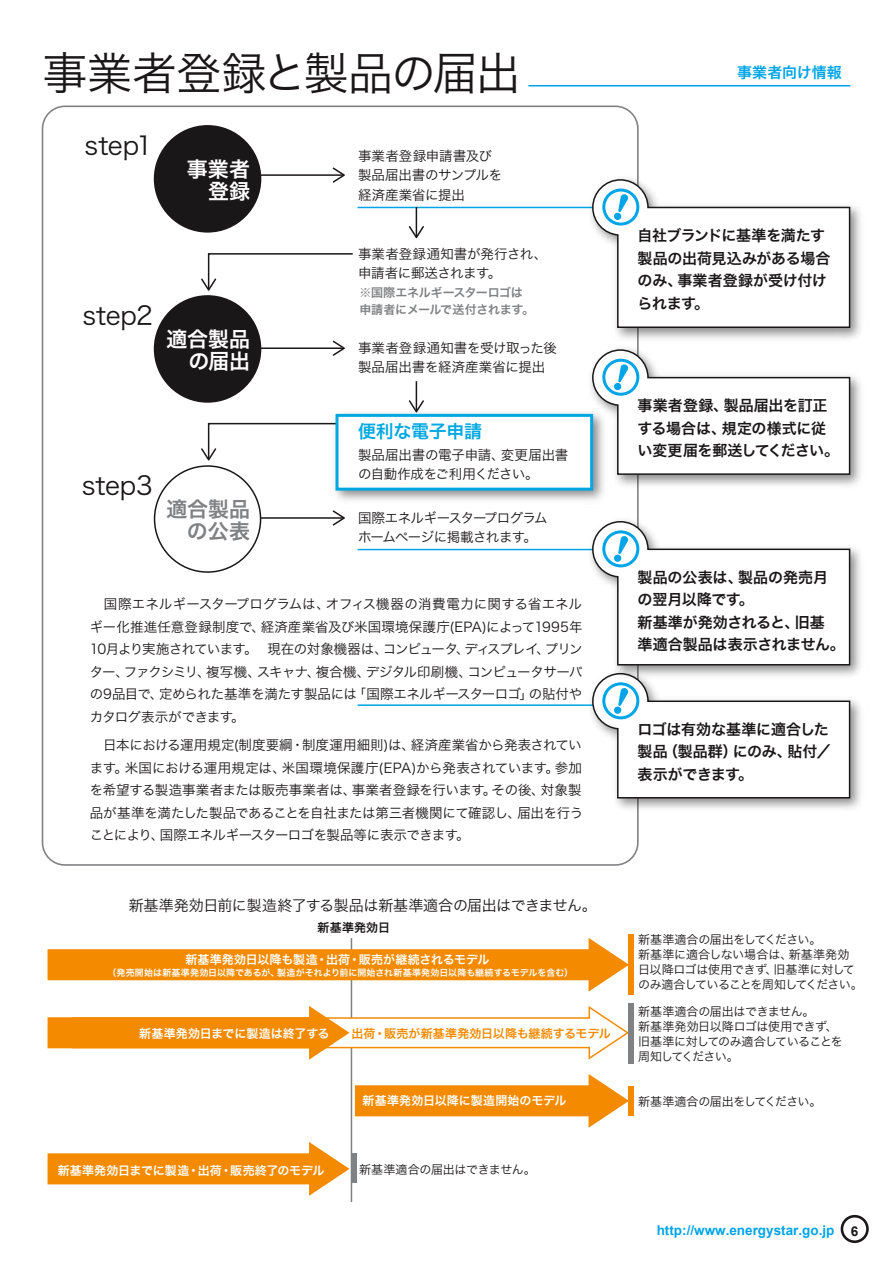
<style>
.page{position:relative;width:893px;height:1263px;background:#fff}
.page>*{position:absolute;margin:0;border:0;box-sizing:border-box;transform-origin:0 0}
.t1{font:45px "Hira Kaku Pro W3";letter-spacing:-.03em;color:#1a1718}
.t2{font:25.5px "Hira Kaku Pro W3";letter-spacing:-.005em;color:#1a1718}
.t3{font:21px/22.5px "Hira Kaku Pro W6";letter-spacing:-.005em;color:#fff;text-align:right}
.t4{font:21px/22.5px "Hira Kaku Pro W6";letter-spacing:-.005em;color:#808183;text-align:right}
.t5{font:18px "Hira Kaku Pro W6";letter-spacing:-.02em;color:#00a8e2}
.t6{font:15px/22.5px "Hira Kaku Pro W6";letter-spacing:-.015em;color:#1a1718}
.t7{font:15px "Hira Kaku Pro W3";letter-spacing:-.03em;color:#1a1718}
.t8{font:15px "Hira Kaku Pro W6";color:#00a5e8}
.t9{font:13.5px/22.5px "Hira Kaku Pro W3";letter-spacing:-.025em;color:#1a1718}
.t10{font:13.5px/19.5px "Hira Kaku Pro W3";letter-spacing:-.05em;color:#1a1718}
.t11{font:700 13.5px "Arial";color:#00a5e8}
.t12{font:700 13.5px "Arial";color:#1a1718}
.t13{font:12px/15px "Hira Kaku Pro W3";letter-spacing:-.03em;color:#1a1718}
.t14{font:12px "Hira Kaku Pro W6";color:#fff}
.t15{font:12px/16.5px "Hira Kaku Pro W6";letter-spacing:-.02em;color:#808183}
.t16{font:12px "Hira Kaku Pro W6";letter-spacing:.005em;color:#f38a00}
.t17{font:12px "Hira Kaku Pro W6";letter-spacing:.01em;color:#1a1718}
.t18{font:9px "Hira Kaku Pro W6";letter-spacing:.01em;color:#fff}
</style>
<div class="page">
<hr style="left:351px;top:938px;width:1px;height:264px;background:#808183">
<hr style="left:358px;top:549px;width:267px;height:1px;background:#00a5e8">
<hr style="left:358px;top:704px;width:267px;height:2px;background:#00a5e8">
<hr style="left:358px;top:207px;width:270px;height:1px;background:#00a5e8">
<hr style="left:255px;top:517px;width:88px;height:2px;background:#1a1718">
<svg style="left:333px;top:510px;width:12px;height:15px"></svg>
<hr style="left:255px;top:174px;width:88px;height:2px;background:#1a1718">
<svg style="left:333px;top:167px;width:12px;height:16px"></svg>
<hr style="left:255px;top:347px;width:88px;height:2px;background:#1a1718">
<svg style="left:333px;top:341px;width:12px;height:15px"></svg>
<svg style="left:201px;top:253px;width:152px;height:38px"></svg>
<svg style="left:201px;top:422px;width:126px;height:38px"></svg>
<img style="left:584px;top:171px;width:277px;height:170px">
<hr style="left:528px;top:85px;width:322px;height:1px;background:#00a5e8">
<div style="left:155px;top:126px;width:106px;height:106px;background:#1a1718;border-radius:50%"></div>
<div style="left:154px;top:125px;width:107px;height:108px;border:2px solid #1a1718;border-radius:50%"></div>
<div style="left:155px;top:296px;width:106px;height:106px;background:#1a1718;border-radius:50%"></div>
<div style="left:154px;top:295px;width:107px;height:108px;border:2px solid #1a1718;border-radius:50%"></div>
<div style="left:155px;top:466px;width:106px;height:106px;background:#fff;border-radius:50%"></div>
<div style="left:154px;top:465px;width:107px;height:108px;border:2px solid #1a1718;border-radius:50%"></div>
<svg style="left:409px;top:207px;width:15px;height:31px"></svg>
<hr style="left:416px;top:381px;width:1px;height:30px;background:#1a1718">
<svg style="left:409px;top:400px;width:15px;height:5px"></svg>
<svg style="left:591px;top:178px;width:260px;height:151px"></svg>
<img style="left:590px;top:341px;width:271px;height:151px">
<svg style="left:591px;top:349px;width:260px;height:127px"></svg>
<img style="left:584px;top:699px;width:277px;height:117px">
<svg style="left:591px;top:683px;width:260px;height:116px"></svg>
<img style="left:584px;top:512px;width:277px;height:171px">
<svg style="left:591px;top:520px;width:260px;height:146px"></svg>
<div style="left:48px;top:949px;width:552px;height:31px;background:#f38a00;border:2px solid #f38a00"></div>
<svg style="left:587px;top:938px;width:41px;height:54px"></svg>
<div style="left:355px;top:1085px;width:245px;height:31px;background:#f38a00;border:2px solid #f38a00"></div>
<svg style="left:587px;top:1074px;width:41px;height:54px"></svg>
<div style="left:48px;top:1153px;width:270px;height:31px;background:#f38a00;border:2px solid #f38a00"></div>
<svg style="left:308px;top:1140px;width:43px;height:56px"></svg>
<div style="left:48px;top:1017px;width:270px;height:31px;background:#f38a00;border:2px solid #f38a00"></div>
<svg style="left:71px;top:1004px;width:557px;height:57px"></svg>
<div style="left:628px;top:934px;width:6px;height:61px;background:#f38a00"></div>
<div style="left:628px;top:1003px;width:6px;height:61px;background:#808183"></div>
<div style="left:628px;top:1086px;width:6px;height:30px;background:#f38a00"></div>
<div style="left:351px;top:1153px;width:6px;height:30px;background:#808183"></div>
<img style="left:327px;top:405px;width:283px;height:96px">
<div style="left:335px;top:414px;width:258px;height:77px;background:#fff;border:3px solid #00a8e2"></div>
<div style="left:841px;top:1215px;width:28px;height:28px;border:3px solid #1a1718;border-radius:50%"></div>
<h1 class="t1" style="left:43px;top:33px;width:480px">事業者登録と製品の届出</h1>
<h2 class="t2" style="left:85px;top:123px;width:70px">step1</h2>
<h3 class="t3" style="left:187px;top:157px;width:65px">事業者登録</h3>
<h2 class="t2" style="left:82px;top:293px;width:72px">step2</h2>
<h3 class="t3" style="left:166px;top:327px;width:85px">適合製品の届出</h3>
<h2 class="t2" style="left:82px;top:463px;width:73px">step3</h2>
<h3 class="t4" style="left:166px;top:497px;width:85px">適合製品の公表</h3>
<p class="t9" style="left:358px;top:145px;width:146px;line-height:19.5px">事業者登録申請書及び製品届出書のサンプルを経済産業省に提出</p>
<p class="t9" style="left:358px;top:243px;width:191px;line-height:19.5px">事業者登録通知書が発行され、申請者に郵送されます。</p>
<p class="t15" style="left:359px;top:284px;width:176px">※国際エネルギースターロゴは申請者にメールで送付されます。</p>
<p class="t9" style="left:358px;top:337px;width:200px;line-height:19.5px">事業者登録通知書を受け取った後製品届出書を経済産業省に提出</p>
<h3 class="t5" style="left:358px;top:415px;width:126px">便利な電子申請</h3>
<p class="t9" style="left:358px;top:444px;width:212px;line-height:19.5px">製品届出書の電子申請、変更届出書の自動作成をご利用ください。</p>
<p class="t10" style="left:358px;top:507px;width:191px">国際エネルギースタープログラムホームページに掲載されます。</p>
<p class="t9" style="left:90px;top:592px;width:494px;text-align:justify">　国際エネルギースタープログラムは、オフィス機器の消費電力に関する省エネルギー化推進任意登録制度で、経済産業省及び米国環境保護庁(EPA)によって1995年10月より実施されています。 現在の対象機器は、コンピュータ、ディスプレイ、プリンター、ファクシミリ、複写機、スキャナ、複合機、デジタル印刷機、コンピュータサーバの9品目で、定められた基準を満たす製品には「国際エネルギースターロゴ」の貼付やカタログ表示ができます。</p>
<p class="t9" style="left:90px;top:733px;width:495px">　日本における運用規定(制度要綱・制度運用細則)は、経済産業省から発表されています。米国における運用規定は、米国環境保護庁(EPA)から発表されています。参加を希望する製造事業者または販売事業者は、事業者登録を行います。その後、対象製品が基準を満たした製品であることを自社または第三者機関にて確認し、届出を行うことにより、国際エネルギースターロゴを製品等に表示できます。</p>
<p class="t7" style="left:129px;top:892px;width:469px">新基準発効日前に製造終了する製品は新基準適合の届出はできません。</p>
<p class="t17" style="left:318px;top:917px;width:74px">新基準発効日</p>
<p class="t18" style="left:108px;top:964px;width:467px">（発売開始は新基準発効日以降であるが、製造がそれより前に開始され新基準発効日以降も継続するモデルを含む）</p>
<p class="t14" style="left:185px;top:949px;width:305px">新基準発効日以降も製造・出荷・販売が継続されるモデル</p>
<p class="t14" style="left:139px;top:1023px;width:192px">新基準発効日までに製造は終了する</p>
<p class="t14" style="left:58px;top:1159px;width:268px">新基準発効日までに製造・出荷・販売終了のモデル</p>
<p class="t16" style="left:351px;top:1023px;width:261px">出荷・販売が新基準発効日以降も継続するモデル</p>
<p class="t14" style="left:363px;top:1090px;width:205px">新基準発効日以降に製造開始のモデル</p>
<p class="t13" style="left:359px;top:1161px;width:178px">新基準適合の届出はできません。</p>
<p class="t8" style="left:737px;top:59px;width:106px">事業者向け情報</p>
<p class="t6" style="left:638px;top:224px;width:194px">自社ブランドに基準を満たす製品の出荷見込みがある場合のみ、事業者登録が受け付けられます。</p>
<p class="t6" style="left:638px;top:394px;width:203px">事業者登録、製品届出を訂正する場合は、規定の様式に従い変更届を郵送してください。</p>
<p class="t6" style="left:638px;top:565px;width:209px">製品の公表は、製品の発売月の翌月以降です。<br>新基準が発効されると、旧基<br>準適合製品は表示されません。</p>
<p class="t6" style="left:638px;top:717px;width:195px">ロゴは有効な基準に適合した製品（製品群）にのみ、貼付／表示ができます。</p>
<p class="t13" style="left:638px;top:931px;width:226px">新基準適合の届出をしてください。<br>新基準に適合しない場合は、新基準発効日以降ロゴは使用できず、旧基準に対してのみ適合していることを周知してください。</p>
<p class="t13" style="left:638px;top:1003px;width:206px">新基準適合の届出はできません。<br>新基準発効日以降ロゴは使用できず、旧基準に対してのみ適合していることを周知してください。</p>
<p class="t13" style="left:638px;top:1093px;width:185px">新基準適合の届出をしてください。</p>
<p class="t11" style="left:657px;top:1221px;width:179px">http://www.energystar.go.jp</p>
<p class="t12" style="left:851px;top:1222px;width:9px">6</p>
</div>
